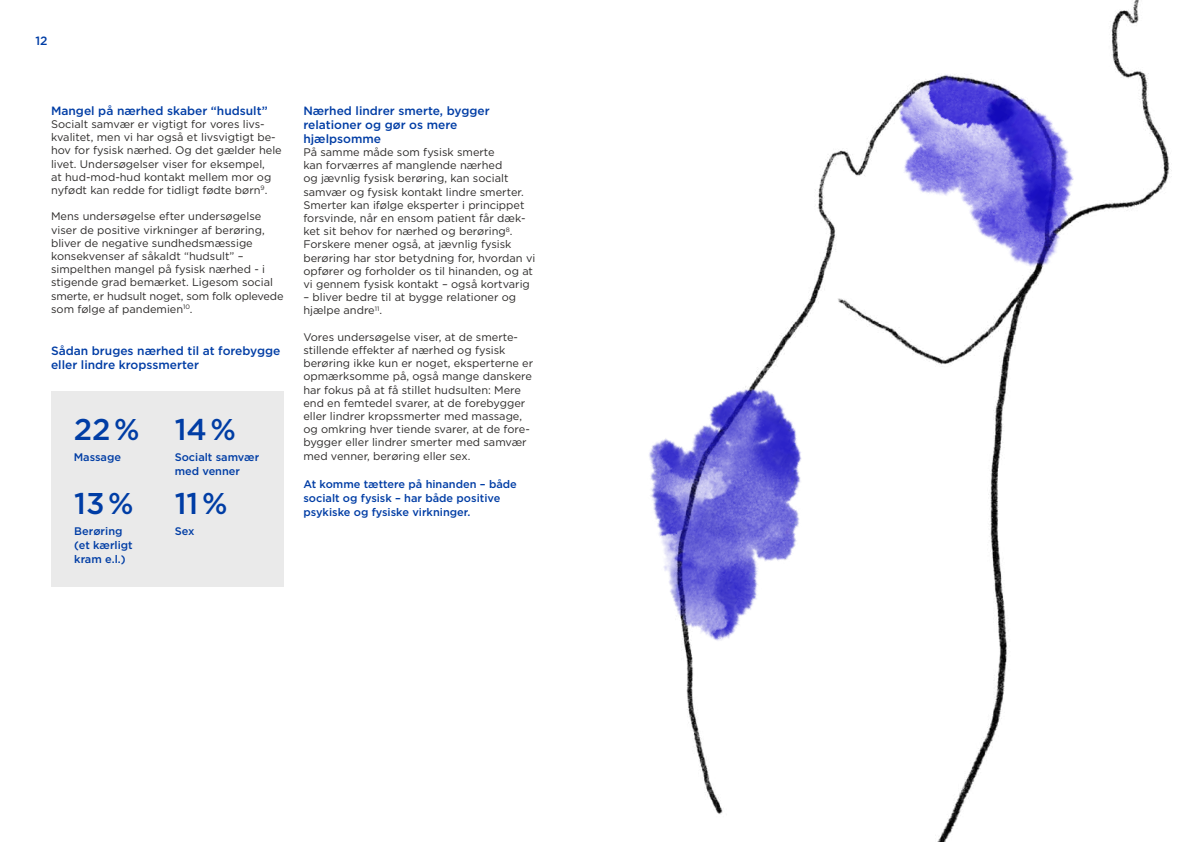
<style>
.page{position:relative;width:1191px;height:842px;background:#fff}
.page>*{position:absolute;margin:0;border:0;box-sizing:border-box;transform-origin:0 0}
.t1{font:500 30px "Gotham HTF";color:#003da5}
.t2{font:500 12px/14px "Gotham HTF";color:#003da5}
.t3{font:11px/13.2px "Gotham HTF";color:#2c2a29}
.t4{font:500 11px/14px "Gotham HTF";color:#003da5}
</style>
<div class="page">
<div style="left:51px;top:391px;width:233px;height:196px;background:#eaeaea"></div>
<img style="left:686px;top:124px;width:486px;height:718px">
<img style="left:782px;top:0;width:371px;height:352px">
<img style="left:649px;top:338px;width:238px;height:338px">
<p class="t2" style="left:35px;top:34px;width:14px">12</p>
<p class="t2" style="left:51px;top:103px;width:218px">Mangel på nærhed skaber “hudsult”</p>
<p class="t3" style="left:51px;top:117px;width:232px">Socialt samvær er vigtigt for vores livs&shy;kvalitet, men vi har også et livsvigtigt be&shy;hov for fysisk nærhed. Og det gælder hele livet. Undersøgelser viser for eksempel,<br>at hud-mod-hud kontakt mellem mor og nyfødt kan redde for tidligt fødte børn<sup>9</sup>.</p>
<p class="t3" style="left:51px;top:210px;width:234px">Mens undersøgelse efter undersøgelse viser de positive virkninger af berøring, bliver de negative sundhedsmæssige konsekvenser af såkaldt “hudsult” – simpelthen mangel på fysisk nærhed - i stigende grad bemærket. Ligesom social smerte, er hudsult noget, som folk oplevede som følge af pandemien<sup>10</sup>.</p>
<p class="t2" style="left:51px;top:343px;width:231px">Sådan bruges nærhed til at forebygge eller lindre kropssmerter</p>
<h1 class="t1" style="left:74px;top:413px;width:67px">22 %</h1>
<h1 class="t1" style="left:175px;top:413px;width:63px">14 %</h1>
<p class="t4" style="left:74px;top:450px;width:49px">Massage</p>
<p class="t4" style="left:175px;top:450px;width:86px">Socialt samvær med venner</p>
<h1 class="t1" style="left:74px;top:486px;width:61px">13 %</h1>
<h1 class="t1" style="left:175px;top:486px;width:54px">11 %</h1>
<p class="t4" style="left:74px;top:524px;width:60px">Berøring (et kærligt kram e.l.)</p>
<p class="t4" style="left:175px;top:524px;width:21px">Sex</p>
<p class="t2" style="left:303px;top:103px;width:188px">Nærhed lindrer smerte, bygger relationer og gør os mere hjælpsomme</p>
<p class="t3" style="left:303px;top:145px;width:233px">På samme måde som fysisk smerte<br>kan forværres af manglende nærhed<br>og jævnlig fysisk berøring, kan socialt samvær og fysisk kontakt lindre smerter.<br>Smerter kan ifølge eksperter i princippet forsvinde, når en ensom patient får dæk&shy;ket sit behov for nærhed og berøring<sup>8</sup>.<br>Forskere mener også, at jævnlig fysisk berøring har stor betydning for, hvordan vi opfører og forholder os til hinanden, og at vi gennem fysisk kontakt – også kortvarig</p>
<p class="t3" style="left:303px;top:291px;width:214px">– bliver bedre til at bygge relationer og hjælpe andre<sup>11</sup>.</p>
<p class="t3" style="left:303px;top:330px;width:231px">Vores undersøgelse viser, at de smerte&shy;stillende effekter af nærhed og fysisk berøring ikke kun er noget, eksperterne er opmærksomme på, også mange danskere har fokus på at få stillet hudsulten: Mere end en femtedel svarer, at de forebygger eller lindrer kropssmerter med massage, og omkring hver tiende svarer, at de fore&shy;bygger eller lindrer smerter med samvær med venner, berøring eller sex.</p>
<p class="t4" style="left:303px;top:476px;width:215px">At komme tættere på hinanden – både socialt og fysisk – har både positive psykiske og fysiske virkninger.</p>
</div>
